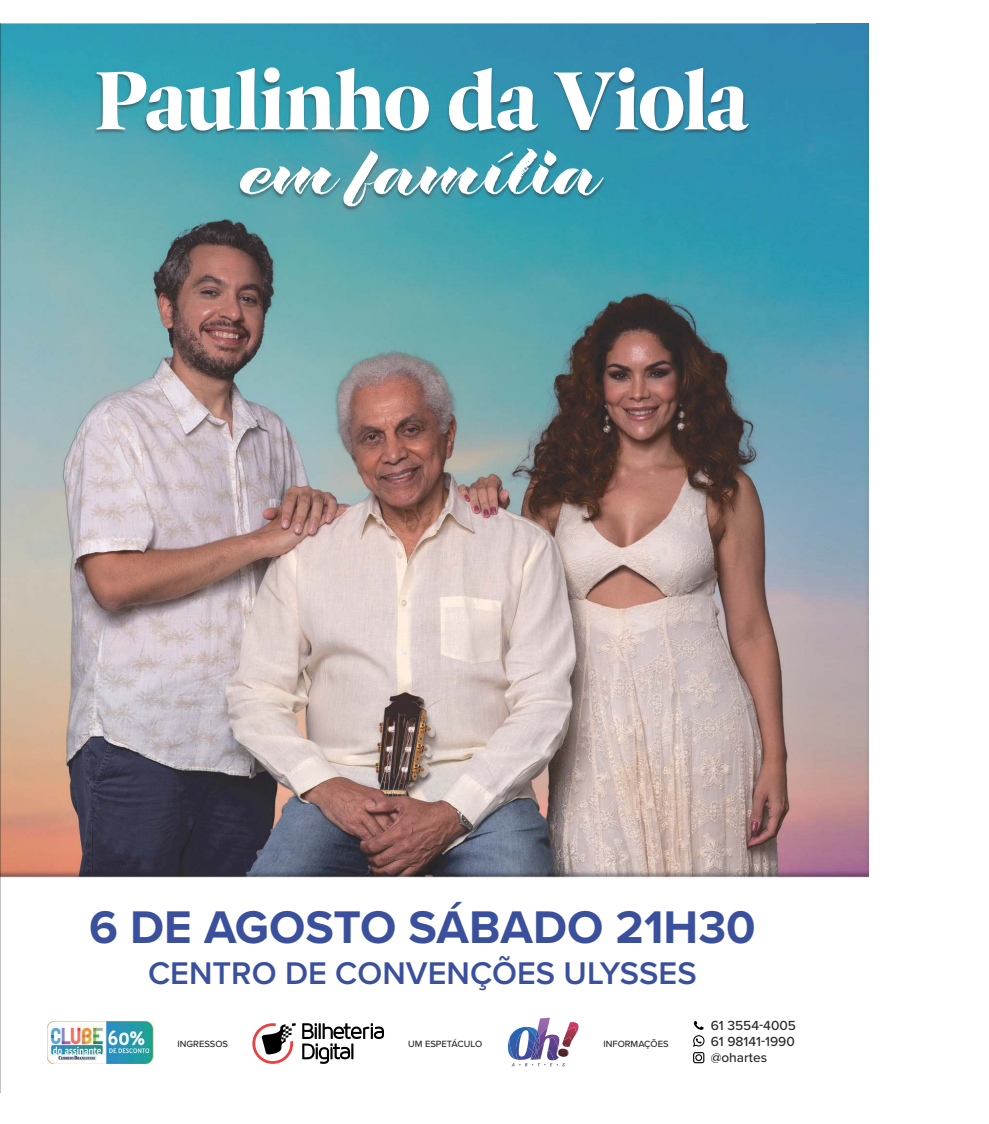
<style>
.page{position:relative;width:989px;height:1124px;background:#fff}
.page>*{position:absolute;margin:0;border:0;box-sizing:border-box;transform-origin:0 0}
.t1{font:700 85.25px "Dejanire Headline";letter-spacing:-.02em;color:#fff}
.t2{font:63.62px "Rough Love";color:#fff}
.t3{font:700 47.38px "Proxima Nova";color:#3a509d}
.t4{font:600 32.5px "Proxima Nova";color:#3a509d}
.t5{font:500 13.62px/15.9px "Proxima Nova";color:#2c292a;text-align:justify}
.t6{font:500 9.38px "Proxima Nova";color:#2c292a}
</style>
<div class="page">
<img style="left:0;top:23px;width:816px;height:1069px">
<svg style="left:816px;top:23px;width:52px;height:855px;background:#7298ac"></svg>
<h1 class="t1" style="left:95px;top:49px;width:655px">Paulinho da Viola</h1>
<h2 class="t2" style="left:242px;top:132px;width:361px">em família</h2>
<h3 class="t3" style="left:89px;top:891px;width:668px">6 DE AGOSTO SÁBADO 21H30</h3>
<h3 class="t4" style="left:148px;top:948px;width:550px">CENTRO DE CONVENÇÕES ULYSSES</h3>
<p class="t6" style="left:408px;top:1036px;width:75px">UM ESPETÁCULO</p>
<p class="t6" style="left:177px;top:1036px;width:52px">INGRESSOS</p>
<p class="t6" style="left:603px;top:1036px;width:67px">INFORMAÇÕES</p>
<h3 class="t5" style="left:710px;top:1017px;width:87px">61 3554-4005<br>61 98141-1990 @ohartes</h3>
</div>
